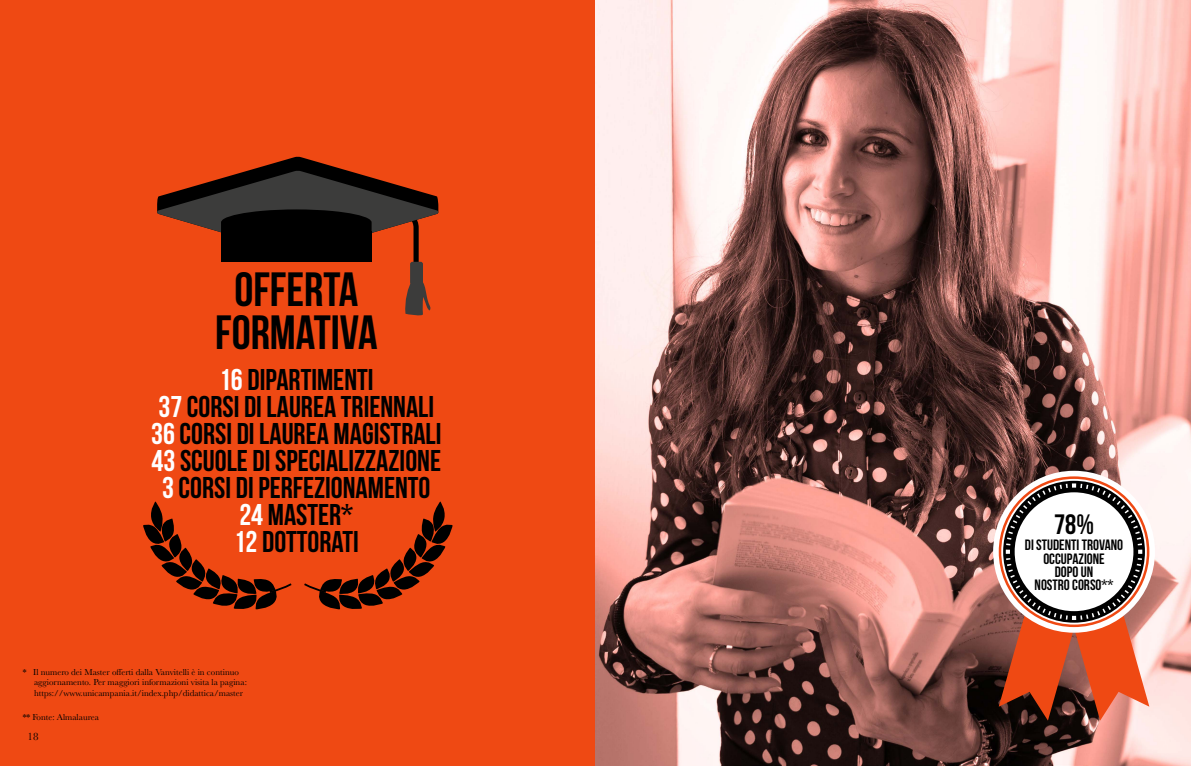
<style>
.page{position:relative;width:1191px;height:766px;background:#fff}
.page>*{position:absolute;margin:0;border:0;box-sizing:border-box;transform-origin:0 0}
.t1{font:48px/42px "Bebas Neue";color:#000;text-align:center}
.t2{font:700 30px/27px "Bebas Neue";color:#000;text-align:center}
.t3{font:28px "Bebas Neue";color:#000}
.t4{font:15px/13px "Bebas Neue";color:#000;text-align:center}
.t5{font:11px "Baskerville";color:#000}
.t6{font:9px/10.8px "Baskerville";color:#000}
.s1{color:#fff}
</style>
<div class="page">
<div style="left:0;top:0;width:595px;height:765px;background:#ef4913"></div>
<img style="left:595px;top:0;width:596px;height:765px">
<svg style="left:157px;top:156px;width:282px;height:160px"></svg>
<div style="left:410px;top:262px;width:13px;height:22px;background:#3c3c3b;border-radius:2px"></div>
<div style="left:221px;top:231px;width:150px;height:31px;background:#000"></div>
<svg style="left:143px;top:501px;width:148px;height:109px"></svg>
<svg style="left:304px;top:501px;width:149px;height:109px"></svg>
<svg style="left:993px;top:470px;width:162px;height:162px"></svg>
<svg style="left:998px;top:481px;width:151px;height:239px;background:#a85e49"></svg>
<div style="left:1014px;top:492px;width:119px;height:119px;background:#fff;border-radius:50%"></div>
<h1 class="t1" style="left:215px;top:268px;width:164px">OFFERTA<br>FORMATIVA</h1>
<h2 class="t2" style="left:151px;top:365px;width:292px"><span class="s1">16</span> DIPARTIMENTI<br><span class="s1">37</span> CORSI DI LAUREA TRIENNALI<br><span class="s1">36</span> CORSI DI LAUREA MAGISTRALI<br><span class="s1">43</span> SCUOLE DI SPECIALIZZAZIONE<br><span class="s1">3</span> CORSI DI PERFEZIONAMENTO<br><span class="s1">24</span> MASTER*<br><span class="s1">12</span> DOTTORATI</h2>
<p class="t6" style="left:34px;top:666px;width:214px;text-indent:-11px">* Il numero dei Master offerti dalla Vanvitelli è in continuo aggiornamento. Per maggiori informazioni visita la pagina: https://www.unicampania.it/index.php/didattica/master</p>
<p class="t6" style="left:23px;top:711px;width:78px">** Fonte: Almalaurea</p>
<p class="t5" style="left:28px;top:729px;width:12px">18</p>
<h3 class="t3" style="left:1054px;top:509px;width:41px">78%</h3>
<h3 class="t4" style="left:1025px;top:538px;width:100px">DI STUDENTI TROVANO<br>OCCUPAZIONE<br>DOPO UN<br>NOSTRO CORSO**</h3>
</div>
